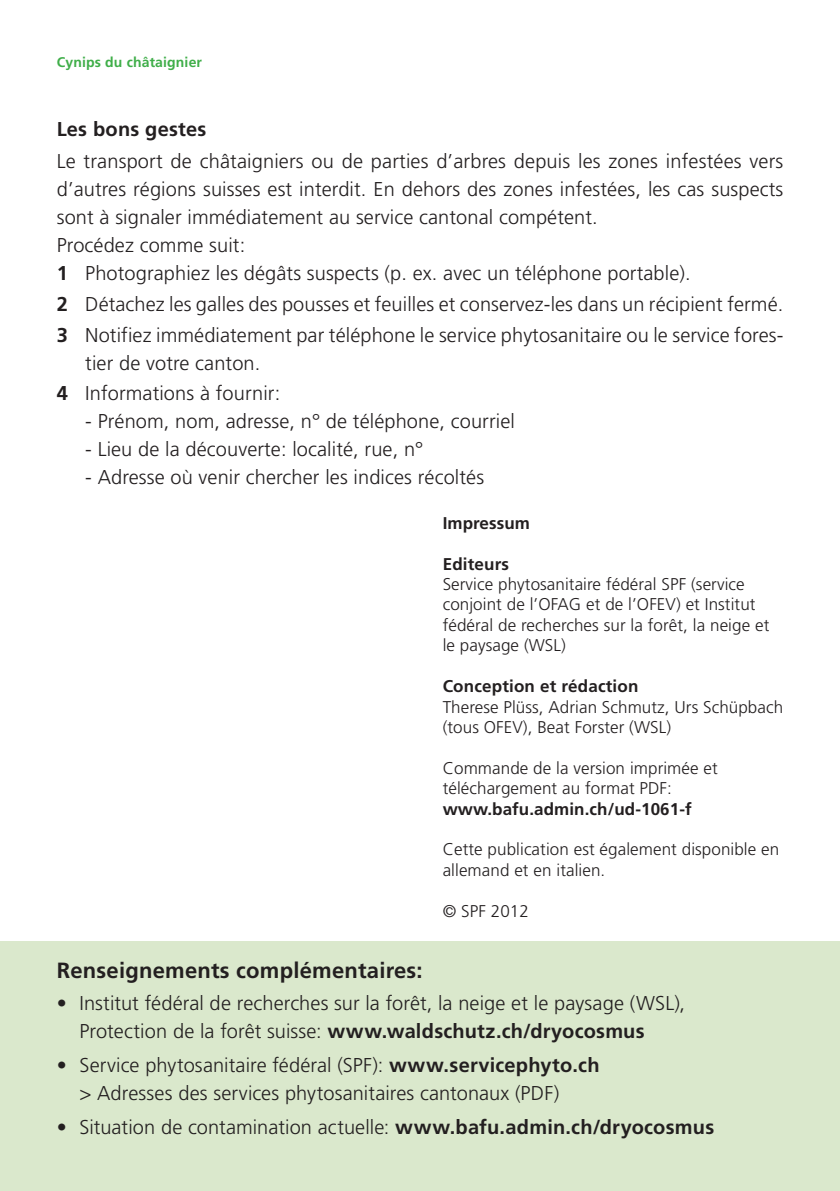
<style>
.page{position:relative;width:840px;height:1191px;background:#fff}
.page>*{position:absolute;margin:0;border:0;box-sizing:border-box;transform-origin:0 0}
.t1{font:700 22px "Frutiger LT";letter-spacing:.01em;color:#231f20}
.t2{font:300 20px/28px "Frutiger LT";letter-spacing:.005em;color:#231f20}
.t3{font:300 17px/20.4px "Frutiger LT";letter-spacing:.005em;color:#231f20}
.t4{font:700 17px "Frutiger LT";letter-spacing:.005em;color:#231f20}
.t5{font:700 14px "Frutiger LT";letter-spacing:.01em;color:#3fae49}
.s1{font-weight:700}
</style>
<div class="page">
<div style="left:0;top:941px;width:839px;height:250px;background:#dae8cc"></div>
<p class="t5" style="left:57px;top:54px;width:147px">Cynips du châtaignier</p>
<p class="t2" style="left:57px;top:113px;width:727px;line-height:32px"><span class="s1">Les bons gestes<br></span>Le transport de châtaigniers ou de parties d’arbres depuis les zones infestées vers</p>
<p class="t2" style="left:57px;top:175px;width:727px">d’autres régions suisses est interdit. En dehors des zones infestées, les cas suspects sont à signaler immédiatement au service cantonal compétent.<br>Procédez comme suit:<br><span class="s1">1</span> Photographiez les dégâts suspects (p. ex. avec un téléphone portable).</p>
<p class="t2" style="left:57px;top:289px;width:727px;line-height:30.8px"><span class="s1">2</span> Détachez les galles des pousses et feuilles et conservez-les dans un récipient fermé.<br><span class="s1">3</span> Notifiez immédiatement par téléphone le service phytosanitaire ou le service fores-</p>
<p class="t2" style="left:57px;top:347px;width:225px;line-height:30.8px;text-align:center">tier de votre canton.<br><span class="s1">4</span> Informations à fournir:</p>
<p class="t2" style="left:85px;top:408px;width:431px">- Prénom, nom, adresse, n° de téléphone, courriel</p>
<p class="t2" style="left:85px;top:436px;width:339px">- Lieu de la découverte: localité, rue, n°</p>
<p class="t2" style="left:85px;top:464px;width:400px">- Adresse où venir chercher les indices récoltés</p>
<p class="t4" style="left:442px;top:513px;width:89px">Impressum</p>
<p class="t3" style="left:442px;top:554px;width:328px"><span class="s1">Editeurs<br></span>Service phytosanitaire fédéral SPF (service conjoint de l’OFAG et de l’OFEV) et Institut fédéral de recherches sur la forêt, la neige et le paysage (WSL)</p>
<p class="t3" style="left:442px;top:676px;width:342px"><span class="s1">Conception et rédaction<br></span>Therese Plüss, Adrian Schmutz, Urs Schüpbach (tous OFEV), Beat Forster (WSL)</p>
<p class="t3" style="left:442px;top:758px;width:276px">Commande de la version imprimée et téléchargement au format PDF: <span class="s1">www.bafu.admin.ch/ud-1061-f</span></p>
<p class="t3" style="left:442px;top:839px;width:338px">Cette publication est également disponible en allemand et en italien.</p>
<p class="t3" style="left:442px;top:900px;width:88px">© SPF 2012</p>
<p class="t1" style="left:57px;top:957px;width:367px">Renseignements complémentaires:</p>
<p class="t2" style="left:79px;top:989px;width:607px;text-indent:-23px">• Institut fédéral de recherches sur la forêt, la neige et le paysage (WSL),<br>Protection de la forêt suisse: <span class="s1">www.waldschutz.ch/dryocosmus</span></p>
<p class="t2" style="left:79px;top:1051px;width:521px;text-indent:-23px">• Service phytosanitaire fédéral (SPF): <span class="s1">www.servicephyto.ch </span>&gt; Adresses des services phytosanitaires cantonaux (PDF)</p>
<p class="t2" style="left:57px;top:1113px;width:658px">• Situation de contamination actuelle: <span class="s1">www.bafu.admin.ch/dryocosmus</span></p>
</div>
